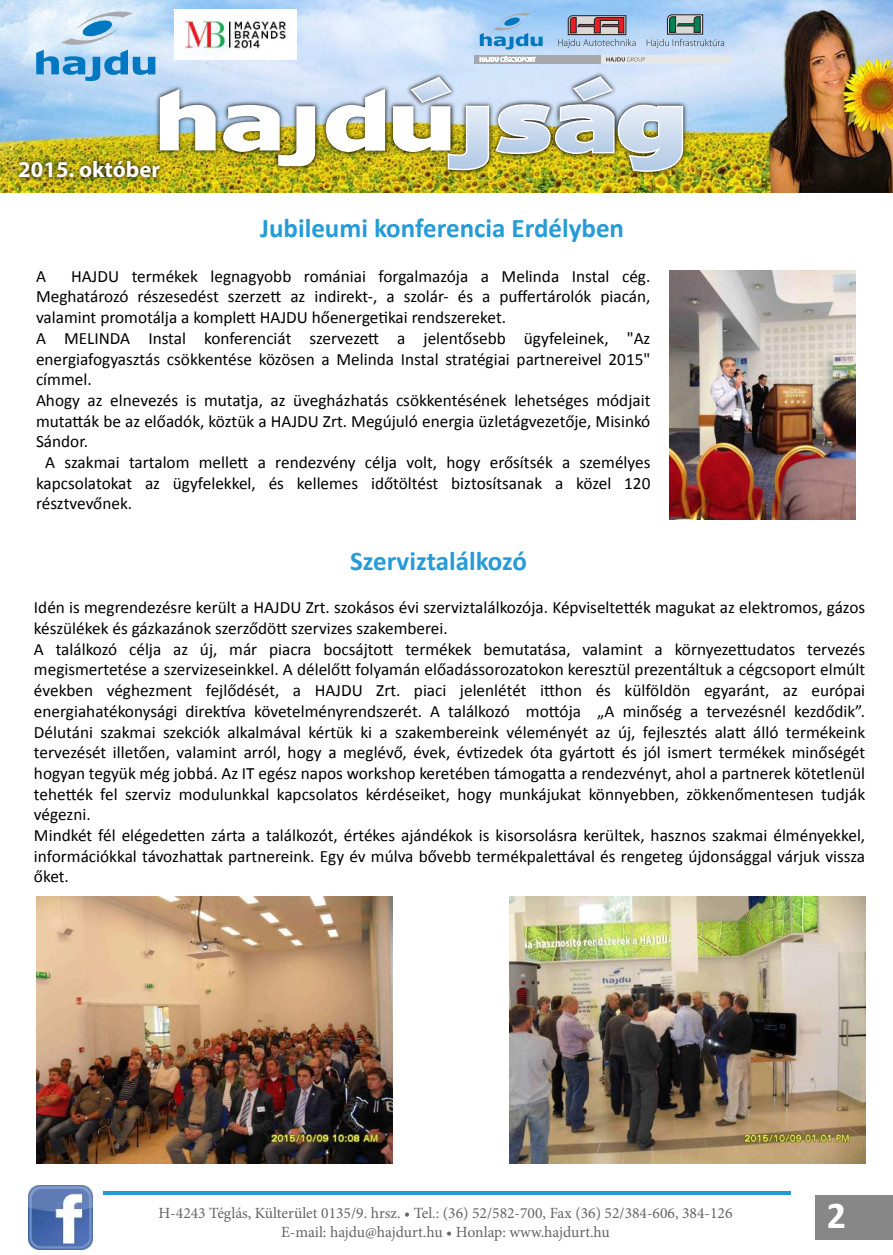
<style>
.page{position:relative;width:893px;height:1255px;background:#fff}
.page>*{position:absolute;margin:0;border:0;box-sizing:border-box;transform-origin:0 0}
.t1{font:700 38.1px "Calibri";color:#fff}
.t2{font:700 27px "Calibri";color:#259bd7}
.t3{font:700 22.8px "Myriad Pro";color:#fefefe}
.t4{font:17.25px/20.7px "Calibri";color:#000}
.t5{font:15.6px/18.8px "Minion Pro";color:#636466;text-align:center}
</style>
<div class="page">
<img style="left:0;top:0;width:892px;height:192px">
<img style="left:153px;top:83px;width:69px;height:74px">
<svg style="left:159px;top:88px;width:57px;height:63px"></svg>
<img style="left:217px;top:98px;width:70px;height:60px">
<img style="left:272px;top:100px;width:50px;height:73px">
<img style="left:222px;top:104px;width:94px;height:63px">
<img style="left:319px;top:82px;width:73px;height:77px">
<svg style="left:325px;top:88px;width:61px;height:65px"></svg>
<img style="left:387px;top:100px;width:5px;height:59px">
<img style="left:404px;top:70px;width:55px;height:5px">
<img style="left:685px;top:98px;width:5px;height:81px">
<img style="left:567px;top:70px;width:53px;height:5px">
<img style="left:392px;top:75px;width:293px;height:106px">
<img style="left:12px;top:152px;width:155px;height:38px">
<hr style="left:103px;top:1191px;width:687px;height:3px;background:#2399d6">
<div style="left:815px;top:1195px;width:78px;height:44px;background:#878787"></div>
<img style="left:29px;top:1185px;width:64px;height:64px">
<svg style="left:36px;top:11px;width:119px;height:70px;background:#a1cbea"></svg>
<div style="left:474px;top:55px;width:256px;height:9px;background:#e6e7e8"></div>
<div style="left:474px;top:55px;width:127px;height:9px;background:#a6a8ab"></div>
<svg style="left:480px;top:12px;width:63px;height:37px;background:#84bbe8"></svg>
<svg style="left:647px;top:14px;width:77px;height:34px;background:#9bb8cd"></svg>
<svg style="left:480px;top:56px;width:56px;height:6px"></svg>
<svg style="left:606px;top:57px;width:39px;height:5px"></svg>
<svg style="left:558px;top:15px;width:78px;height:33px;background:#a6a0b2"></svg>
<img style="left:174px;top:10px;width:123px;height:49px">
<img style="left:669px;top:270px;width:187px;height:249px">
<img style="left:36px;top:896px;width:356px;height:267px">
<img style="left:509px;top:896px;width:356px;height:267px">
<h3 class="t3" style="left:18px;top:155px;width:144px">2015. október</h3>
<h2 class="t2" style="left:260px;top:211px;width:365px">Jubileumi konferencia Erdélyben</h2>
<p class="t4" style="left:36px;top:266px;width:11px">A</p>
<p class="t4" style="left:71px;top:266px;width:581px">HAJDU termékek legnagyobb romániai forgalmazója a Melinda Instal cég.</p>
<p class="t4" style="left:36px;top:286px;width:616px">Meghatározó részesedést szerzett az indirekt-, a szolár- és a puffertárolók piacán,</p>
<p class="t4" style="left:36px;top:307px;width:472px">valamint promotálja a komplett HAJDU hőenergetikai rendszereket.</p>
<p class="t4" style="left:36px;top:328px;width:616px">A MELINDA Instal konferenciát szervezett a jelentősebb ügyfeleinek, "Az</p>
<p class="t4" style="left:36px;top:348px;width:616px">energiafogyasztás csökkentése közösen a Melinda Instal stratégiai partnereivel 2015"</p>
<p class="t4" style="left:36px;top:369px;width:57px">címmel.</p>
<p class="t4" style="left:36px;top:390px;width:616px">Ahogy az elnevezés is mutatja, az üvegházhatás csökkentésének lehetséges módjait</p>
<p class="t4" style="left:36px;top:411px;width:616px">mutatták be az előadók, köztük a HAJDU Zrt. Megújuló energia üzletágvezetője, Misinkó</p>
<p class="t4" style="left:36px;top:431px;width:54px">Sándor.</p>
<p class="t4" style="left:45px;top:452px;width:607px">A szakmai tartalom mellett a rendezvény célja volt, hogy erősítsék a személyes</p>
<p class="t4" style="left:36px;top:473px;width:616px">kapcsolatokat az ügyfelekkel, és kellemes időtöltést biztosítsanak a közel 120</p>
<p class="t4" style="left:36px;top:493px;width:98px">résztvevőnek.</p>
<h2 class="t2" style="left:350px;top:544px;width:178px">Szerviztalálkozó</h2>
<p class="t4" style="left:34px;top:597px;width:833px">Idén is megrendezésre került a HAJDU Zrt. szokásos évi szerviztalálkozója. Képviseltették magukat az elektromos, gázos készülékek és gázkazánok szerződött szervizes szakemberei.<br>A találkozó célja az új, már piacra bocsájtott termékek bemutatása, valamint a környezettudatos tervezés megismertetése a szervizeseinkkel. A délelőtt folyamán előadássorozatokon keresztül prezentáltuk a cégcsoport elmúlt években véghezment fejlődését, a HAJDU Zrt. piaci jelenlétét itthon és külföldön egyaránt, az európai energiahatékonysági direktíva követelményrendszerét. A találkozó mottója „A minőség a tervezésnél kezdődik”.<br>Délutáni szakmai szekciók alkalmával kértük ki a szakembereink véleményét az új, fejlesztés alatt álló termékeink tervezését illetően, valamint arról, hogy a meglévő, évek, évtizedek óta gyártott és jól ismert termékek minőségét hogyan tegyük még jobbá. Az IT egész napos workshop keretében támogatta a rendezvényt, ahol a partnerek kötetlenül tehették fel szerviz modulunkkal kapcsolatos kérdéseiket, hogy munkájukat könnyebben, zökkenőmentesen tudják végezni.<br>Mindkét fél elégedetten zárta a találkozót, értékes ajándékok is kisorsolásra kerültek, hasznos szakmai élményekkel, információkkal távozhattak partnereink. Egy év múlva bővebb termékpalettával és rengeteg újdonsággal várjuk vissza őket.</p>
<p class="t5" style="left:158px;top:1204px;width:576px">H-4243 Téglás, Külterület 0135/9. hrsz. • Tel.: (36) 52/582-700, Fax (36) 52/384-606, 384-126<br>E-mail: hajdu@hajdurt.hu • Honlap: www.hajdurt.hu</p>
<h1 class="t1" style="left:827px;top:1191px;width:21px">2</h1>
</div>
